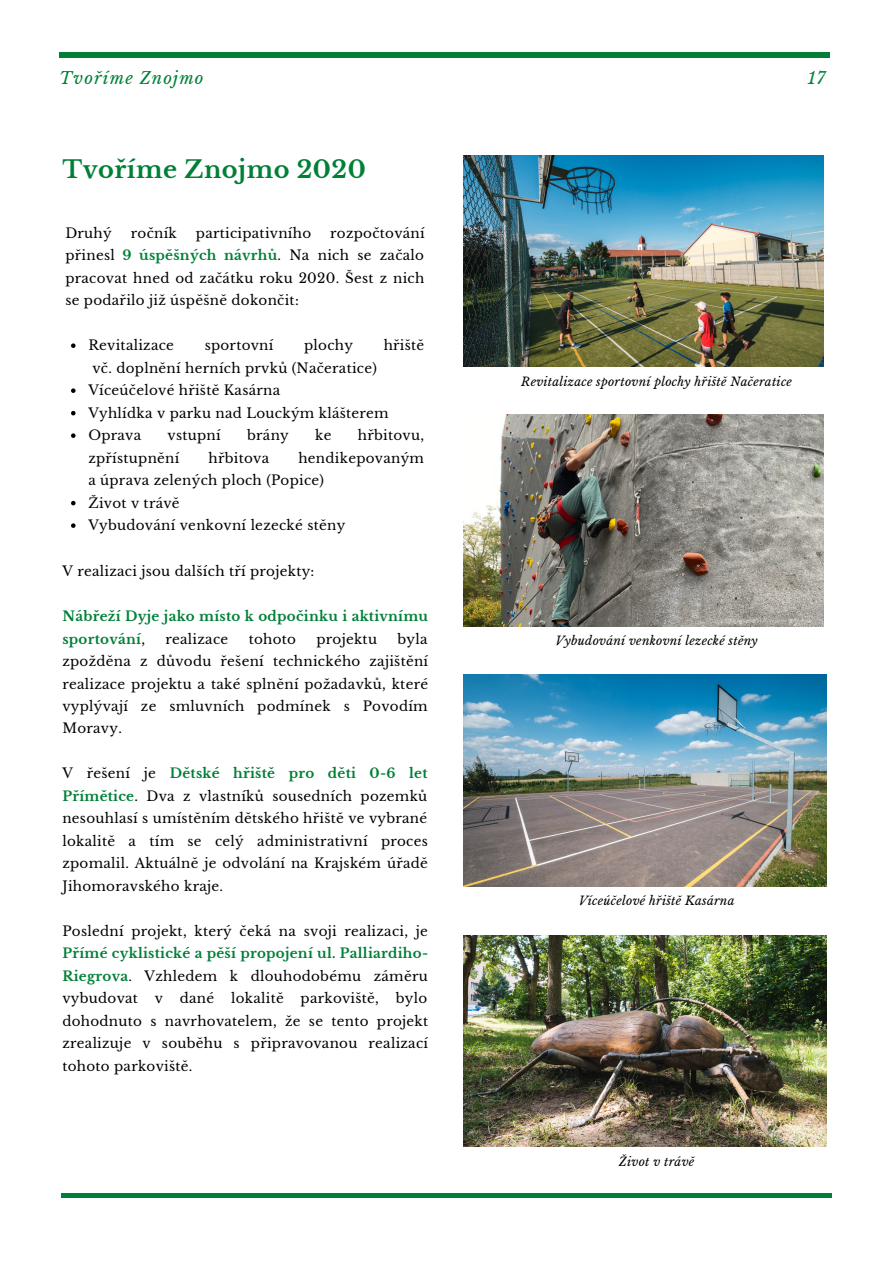
<style>
.page{position:relative;width:893px;height:1264px;background:#fff}
.page>*{position:absolute;margin:0;border:0;box-sizing:border-box;transform-origin:0 0}
.t1{font:700 24px "Libre Baskerville";letter-spacing:.02em;color:#008037}
.t2{font:italic 16.5px "Libre Baskerville";letter-spacing:.07em;color:#008037}
.t3{font:13.5px/22.5px "Libre Baskerville";letter-spacing:.02em;color:#000;text-align:justify}
.t4{font:700 13.5px/22.5px "Libre Baskerville";letter-spacing:.02em;color:#008037}
.t5{font:italic 12px "Libre Baskerville";letter-spacing:.02em;color:#000}
.s1{font-weight:700;color:#008037}
.s2{font-weight:400;color:#000}
</style>
<div class="page">
<hr style="left:60px;top:53px;width:770px;height:4px;background:#008037">
<hr style="left:61px;top:1193px;width:770px;height:4px;background:#008037">
<img style="left:464px;top:935px;width:362px;height:211px">
<svg style="left:71px;top:343px;width:4px;height:5px"></svg>
<svg style="left:71px;top:388px;width:4px;height:5px"></svg>
<svg style="left:71px;top:411px;width:4px;height:4px"></svg>
<svg style="left:71px;top:433px;width:4px;height:5px"></svg>
<svg style="left:71px;top:501px;width:4px;height:4px"></svg>
<svg style="left:71px;top:523px;width:4px;height:5px"></svg>
<img style="left:464px;top:674px;width:362px;height:212px">
<img style="left:464px;top:415px;width:359px;height:211px">
<img style="left:464px;top:155px;width:359px;height:212px">
<p class="t2" style="left:60px;top:68px;width:145px">Tvoříme Znojmo</p>
<p class="t2" style="left:807px;top:68px;width:19px">17</p>
<h1 class="t1" style="left:62px;top:155px;width:305px">Tvoříme Znojmo 2020</h1>
<p class="t3" style="left:65px;top:222px;width:48px">Druhý</p>
<p class="t3" style="left:131px;top:222px;width:48px">ročník</p>
<p class="t3" style="left:196px;top:222px;width:117px">participativního</p>
<p class="t3" style="left:65px;top:222px;width:361px;text-indent:265px">rozpočtování přinesl <span class="s1">9 úspěšných návrhů</span>. Na nich se začalo pracovat hned od začátku roku 2020. Šest z nich se podařilo již úspěšně dokončit:</p>
<p class="t3" style="left:88px;top:334px;width:87px">Revitalizace</p>
<p class="t3" style="left:205px;top:334px;width:70px">sportovní</p>
<p class="t3" style="left:304px;top:334px;width:50px">plochy</p>
<p class="t3" style="left:383px;top:334px;width:42px">hřiště</p>
<p class="t3" style="left:88px;top:357px;width:302px;text-align:left;text-indent:4px">vč. doplnění herních prvků (Načeratice)<br>Víceúčelové hřiště Kasárna<br>Vyhlídka v parku nad Louckým klášterem<br>Oprava</p>
<p class="t3" style="left:168px;top:424px;width:55px">vstupní</p>
<p class="t3" style="left:247px;top:424px;width:43px">brány</p>
<p class="t3" style="left:315px;top:424px;width:18px">ke</p>
<p class="t3" style="left:358px;top:424px;width:68px">hřbitovu,</p>
<p class="t3" style="left:88px;top:446px;width:93px">zpřístupnění</p>
<p class="t3" style="left:208px;top:446px;width:62px">hřbitova</p>
<p class="t3" style="left:88px;top:446px;width:337px;text-align:left;text-indent:210px">hendikepovaným a úprava zelených ploch (Popice)<br>Život v trávě<br>Vybudování venkovní lezecké stěny</p>
<p class="t3" style="left:62px;top:560px;width:253px">V realizaci jsou dalších tří projekty:</p>
<p class="t4" style="left:62px;top:605px;width:367px">Nábřeží Dyje jako místo k odpočinku i aktivnímu sportování<span class="s2">,</span></p>
<p class="t3" style="left:62px;top:627px;width:367px;text-indent:335px">byla zpožděna z důvodu řešení technického zajištění realizace projektu a také splnění požadavků, které vyplývají ze smluvních podmínek s Povodím Moravy.</p>
<p class="t3" style="left:62px;top:762px;width:367px">V řešení je <span class="s1">Dětské hřiště pro děti 0-6 let Přímětice</span>. Dva z vlastníků sousedních pozemků nesouhlasí s umístěním dětského hřiště ve vybrané lokalitě a tím se celý administrativní proces zpomalil. Aktuálně je odvolání na Krajském úřadě Jihomoravského kraje.</p>
<p class="t3" style="left:62px;top:919px;width:367px">Poslední projekt, který čeká na svoji realizaci, je</p>
<p class="t3" style="left:62px;top:942px;width:367px"><span class="s1">Přímé cyklistické a pěší propojení ul. Palliardiho-Riegrova</span>. Vzhledem k dlouhodobému záměru vybudovat v dané lokalitě parkoviště, bylo dohodnuto s navrhovatelem, že se tento projekt zrealizuje v souběhu s připravovanou realizací tohoto parkoviště.</p>
<p class="t3" style="left:165px;top:627px;width:64px">realizace</p>
<p class="t3" style="left:249px;top:627px;width:49px">tohoto</p>
<p class="t3" style="left:316px;top:627px;width:62px">projektu</p>
<p class="t5" style="left:521px;top:374px;width:272px">Revitalizace sportovní plochy hřiště Načeratice</p>
<p class="t5" style="left:555px;top:633px;width:203px">Vybudování venkovní lezecké stěny</p>
<p class="t5" style="left:578px;top:893px;width:157px">Víceúčelové hřiště Kasárna</p>
<p class="t5" style="left:619px;top:1154px;width:77px">Život v trávě</p>
</div>
